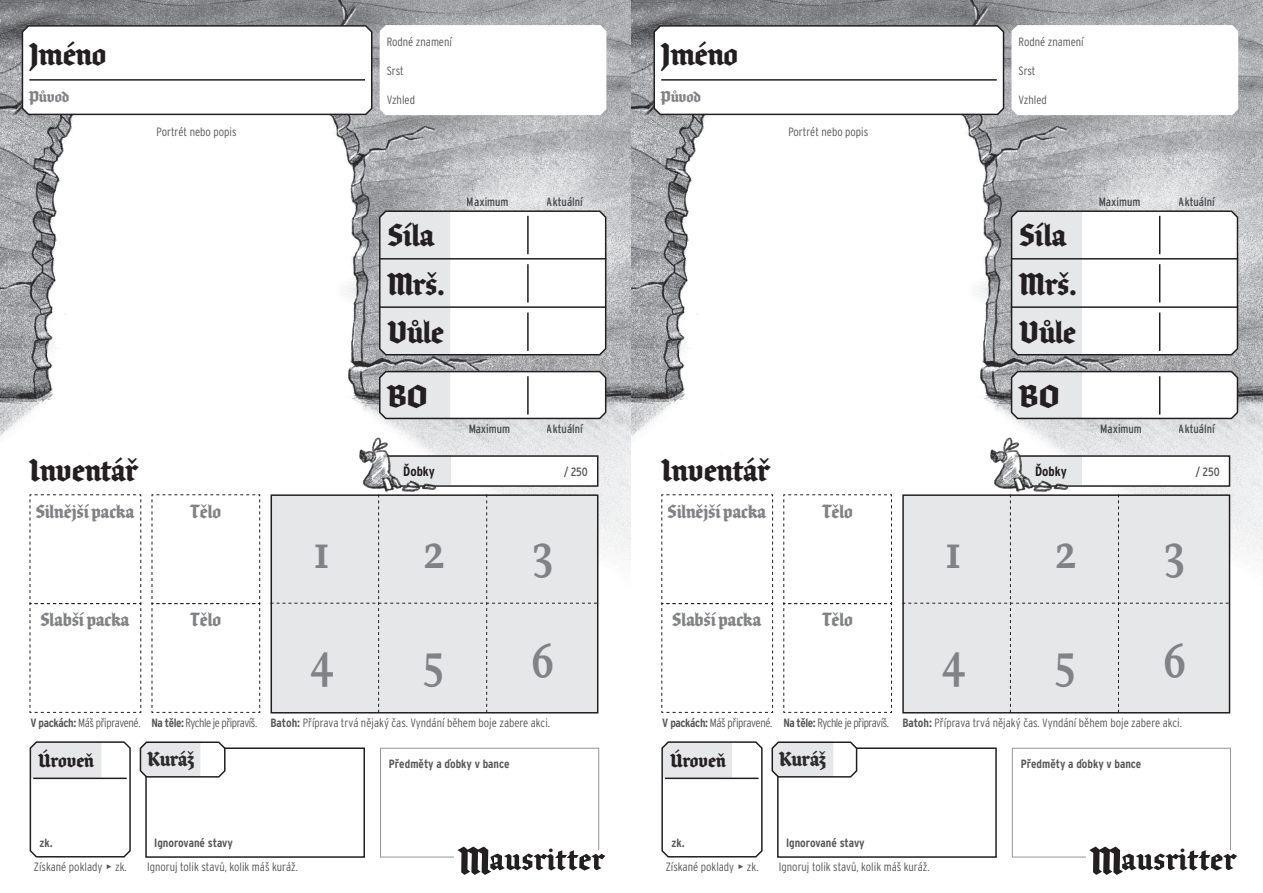
<style>
.page{position:relative;width:1263px;height:893px;background:#fff}
.page>*{position:absolute;margin:0;border:0;box-sizing:border-box;transform-origin:0 0}
.t1{font:700 condensed 48px "Brokenscript OT";color:#808285}
.t2{font:700 condensed 30px "Brokenscript OT";color:#231f20}
.t3{font:700 condensed 19.5px "Brokenscript OT";color:#312f30}
.t4{font:700 condensed 18px "Brokenscript OT";color:#808285}
.t5{font:700 condensed 18px "Brokenscript OT";color:#231f20}
.t6{font:700 condensed 15px "Brokenscript OT";color:#808285}
.t7{font:700 13.5px "Interstate Condensed";color:#231f20}
.t8{font:300 12px "Interstate Condensed";color:#57585a}
.t9{font:700 12px "Interstate Condensed";color:#57585a}
.t10{font:12px "Interstate Condensed";color:#57585a}
.t11{font:300 12px "Interstate Condensed";letter-spacing:-.03em;color:#57585a}
.s1{font-weight:700}
</style>
<div class="page">
<img style="left:0;top:0;width:1263px;height:869px">
<svg style="left:380px;top:25px;width:226px;height:90px"></svg>
<svg style="left:1011px;top:25px;width:227px;height:90px"></svg>
<div style="left:145px;top:747px;width:220px;height:111px;border:2px solid #231f20"></div>
<svg style="left:139px;top:740px;width:87px;height:38px"></svg>
<div style="left:777px;top:747px;width:220px;height:111px;border:2px solid #231f20"></div>
<svg style="left:771px;top:740px;width:87px;height:38px"></svg>
<svg style="left:378px;top:369px;width:229px;height:51px"></svg>
<svg style="left:1010px;top:369px;width:229px;height:51px"></svg>
<hr style="left:527px;top:376px;width:2px;height:39px;background:#231f20">
<hr style="left:1159px;top:376px;width:1px;height:39px;background:#231f20">
<svg style="left:378px;top:209px;width:229px;height:147px"></svg>
<svg style="left:1010px;top:209px;width:229px;height:147px"></svg>
<hr style="left:527px;top:216px;width:2px;height:38px;background:#231f20">
<hr style="left:1159px;top:216px;width:1px;height:38px;background:#231f20">
<hr style="left:527px;top:264px;width:2px;height:39px;background:#231f20">
<hr style="left:1159px;top:264px;width:1px;height:39px;background:#231f20">
<hr style="left:527px;top:312px;width:2px;height:39px;background:#231f20">
<hr style="left:1159px;top:312px;width:1px;height:39px;background:#231f20">
<hr style="left:379px;top:258px;width:227px;height:2px;background:#231f20">
<hr style="left:1011px;top:258px;width:227px;height:2px;background:#231f20">
<hr style="left:379px;top:306px;width:227px;height:2px;background:#231f20">
<hr style="left:1011px;top:306px;width:227px;height:2px;background:#231f20">
<svg style="left:29px;top:494px;width:113px;height:219px"></svg>
<svg style="left:661px;top:494px;width:112px;height:219px"></svg>
<svg style="left:151px;top:494px;width:109px;height:219px"></svg>
<svg style="left:783px;top:494px;width:109px;height:219px"></svg>
<svg style="left:29px;top:740px;width:103px;height:118px"></svg>
<svg style="left:661px;top:740px;width:102px;height:118px"></svg>
<hr style="left:33px;top:778px;width:94px;height:1px;background:#231f20">
<hr style="left:665px;top:778px;width:93px;height:1px;background:#231f20">
<div style="left:380px;top:748px;width:219px;height:109px;border:1px solid #939598"></div>
<div style="left:1012px;top:748px;width:219px;height:109px;border:1px solid #939598"></div>
<div style="left:381px;top:456px;width:217px;height:30px;background:#fff"></div>
<div style="left:381px;top:455px;width:217px;height:32px;border:2px solid #231f20"></div>
<div style="left:1013px;top:456px;width:216px;height:30px;background:#fff"></div>
<div style="left:1012px;top:455px;width:218px;height:32px;border:2px solid #231f20"></div>
<svg style="left:436px;top:455px;width:14px;height:30px"></svg>
<svg style="left:1068px;top:455px;width:14px;height:30px"></svg>
<img style="left:359px;top:438px;width:77px;height:55px">
<img style="left:991px;top:438px;width:77px;height:55px">
<svg style="left:107px;top:864px;width:4px;height:5px"></svg>
<svg style="left:738px;top:864px;width:5px;height:5px"></svg>
<div style="left:270px;top:494px;width:327px;height:219px;background:#e6e7e9"></div>
<div style="left:902px;top:494px;width:327px;height:219px;background:#e6e7e9"></div>
<div style="left:455px;top:850px;width:157px;height:10px;background:#fff"></div>
<div style="left:1086px;top:850px;width:157px;height:10px;background:#fff"></div>
<svg style="left:457px;top:846px;width:90px;height:29px"></svg>
<svg style="left:555px;top:850px;width:50px;height:21px"></svg>
<svg style="left:1089px;top:846px;width:90px;height:29px"></svg>
<svg style="left:1187px;top:850px;width:50px;height:21px"></svg>
<svg style="left:21px;top:24px;width:352px;height:92px"></svg>
<svg style="left:653px;top:24px;width:352px;height:92px"></svg>
<hr style="left:29px;top:79px;width:336px;height:2px;background:#231f20">
<hr style="left:661px;top:79px;width:336px;height:2px;background:#231f20">
<p class="t8" style="left:387px;top:35px;width:67px">Rodné znamení</p>
<p class="t8" style="left:1018px;top:35px;width:67px">Rodné znamení</p>
<p class="t8" style="left:387px;top:64px;width:18px">Srst</p>
<p class="t8" style="left:1018px;top:64px;width:18px">Srst</p>
<p class="t8" style="left:387px;top:93px;width:30px">Vzhled</p>
<p class="t8" style="left:1018px;top:93px;width:30px">Vzhled</p>
<h2 class="t2" style="left:29px;top:35px;width:78px">Jméno</h2>
<h2 class="t2" style="left:661px;top:35px;width:78px">Jméno</h2>
<p class="t6" style="left:29px;top:87px;width:41px">Původ</p>
<p class="t6" style="left:661px;top:87px;width:41px">Původ</p>
<p class="t8" style="left:157px;top:125px;width:81px">Portrét nebo popis</p>
<p class="t8" style="left:788px;top:125px;width:81px">Portrét nebo popis</p>
<p class="t10" style="left:547px;top:195px;width:37px">Aktuální</p>
<p class="t10" style="left:1179px;top:195px;width:37px">Aktuální</p>
<p class="t10" style="left:467px;top:195px;width:43px">Maximum</p>
<p class="t10" style="left:1099px;top:195px;width:43px">Maximum</p>
<h2 class="t2" style="left:388px;top:217px;width:48px">Síla</h2>
<h2 class="t2" style="left:1019px;top:217px;width:48px">Síla</h2>
<h2 class="t2" style="left:388px;top:265px;width:59px">Mrš.</h2>
<h2 class="t2" style="left:1019px;top:265px;width:59px">Mrš.</h2>
<h2 class="t2" style="left:388px;top:313px;width:58px">Vůle</h2>
<h2 class="t2" style="left:1019px;top:313px;width:58px">Vůle</h2>
<h2 class="t2" style="left:388px;top:377px;width:42px">BO</h2>
<h2 class="t2" style="left:1019px;top:377px;width:42px">BO</h2>
<p class="t10" style="left:547px;top:422px;width:37px">Aktuální</p>
<p class="t10" style="left:1179px;top:422px;width:37px">Aktuální</p>
<p class="t10" style="left:468px;top:422px;width:43px">Maximum</p>
<p class="t10" style="left:1100px;top:422px;width:43px">Maximum</p>
<h2 class="t2" style="left:30px;top:451px;width:110px">Inventář</h2>
<h2 class="t2" style="left:661px;top:451px;width:110px">Inventář</h2>
<p class="t7" style="left:403px;top:463px;width:33px">Ďobky</p>
<p class="t10" style="left:564px;top:465px;width:25px">/ 250</p>
<p class="t7" style="left:1035px;top:463px;width:33px">Ďobky</p>
<p class="t10" style="left:1196px;top:465px;width:25px">/ 250</p>
<h3 class="t4" style="left:36px;top:500px;width:100px">Silnější packa</h3>
<h3 class="t4" style="left:667px;top:500px;width:100px">Silnější packa</h3>
<h3 class="t4" style="left:191px;top:500px;width:32px">Tělo</h3>
<h3 class="t4" style="left:822px;top:500px;width:32px">Tělo</h3>
<h1 class="t1" style="left:313px;top:521px;width:18px">1</h1>
<h1 class="t1" style="left:422px;top:521px;width:25px">2</h1>
<h1 class="t1" style="left:945px;top:521px;width:18px">1</h1>
<h1 class="t1" style="left:1054px;top:521px;width:25px">2</h1>
<h1 class="t1" style="left:531px;top:521px;width:25px">3</h1>
<h1 class="t1" style="left:1162px;top:521px;width:25px">3</h1>
<h3 class="t4" style="left:40px;top:609px;width:90px">Slabší packa</h3>
<h3 class="t4" style="left:672px;top:609px;width:90px">Slabší packa</h3>
<h3 class="t4" style="left:191px;top:609px;width:32px">Tělo</h3>
<h3 class="t4" style="left:822px;top:609px;width:32px">Tělo</h3>
<h1 class="t1" style="left:310px;top:629px;width:25px">4</h1>
<h1 class="t1" style="left:422px;top:629px;width:25px">5</h1>
<h1 class="t1" style="left:531px;top:629px;width:25px">6</h1>
<h1 class="t1" style="left:941px;top:629px;width:25px">4</h1>
<h1 class="t1" style="left:1054px;top:629px;width:25px">5</h1>
<h1 class="t1" style="left:1163px;top:629px;width:25px">6</h1>
<p class="t11" style="left:30px;top:716px;width:112px"><span class="s1">V packách:</span> Máš připravené.</p>
<p class="t11" style="left:662px;top:716px;width:112px"><span class="s1">V packách:</span> Máš připravené.</p>
<p class="t8" style="left:152px;top:716px;width:400px"><span class="s1">Na těle:</span> Rychle je připravíš. <span class="s1">Batoh:</span> Příprava trvá nějaký čas. Vyndání během boje zabere akci.</p>
<p class="t8" style="left:783px;top:716px;width:400px"><span class="s1">Na těle:</span> Rychle je připravíš. <span class="s1">Batoh:</span> Příprava trvá nějaký čas. Vyndání během boje zabere akci.</p>
<h3 class="t5" style="left:39px;top:749px;width:57px">Úroveň</h3>
<h3 class="t5" style="left:670px;top:749px;width:57px">Úroveň</h3>
<h3 class="t3" style="left:147px;top:747px;width:48px">Kuráž</h3>
<h3 class="t3" style="left:779px;top:747px;width:48px">Kuráž</h3>
<p class="t9" style="left:389px;top:757px;width:122px">Předměty a ďobky v bance</p>
<p class="t9" style="left:1021px;top:757px;width:122px">Předměty a ďobky v bance</p>
<p class="t9" style="left:154px;top:836px;width:80px">Ignorované stavy</p>
<p class="t9" style="left:786px;top:836px;width:80px">Ignorované stavy</p>
<p class="t9" style="left:40px;top:836px;width:15px">zk.</p>
<p class="t9" style="left:671px;top:836px;width:15px">zk.</p>
<h2 class="t2" style="left:547px;top:840px;width:9px">i</h2>
<h2 class="t2" style="left:1178px;top:840px;width:9px">i</h2>
<p class="t8" style="left:147px;top:859px;width:152px">Ignoruj tolik stavů, kolik máš kuráž.</p>
<p class="t8" style="left:779px;top:859px;width:152px">Ignoruj tolik stavů, kolik máš kuráž.</p>
<p class="t8" style="left:34px;top:859px;width:94px">Získané poklady zk.</p>
<p class="t8" style="left:666px;top:859px;width:94px">Získané poklady zk.</p>
</div>
